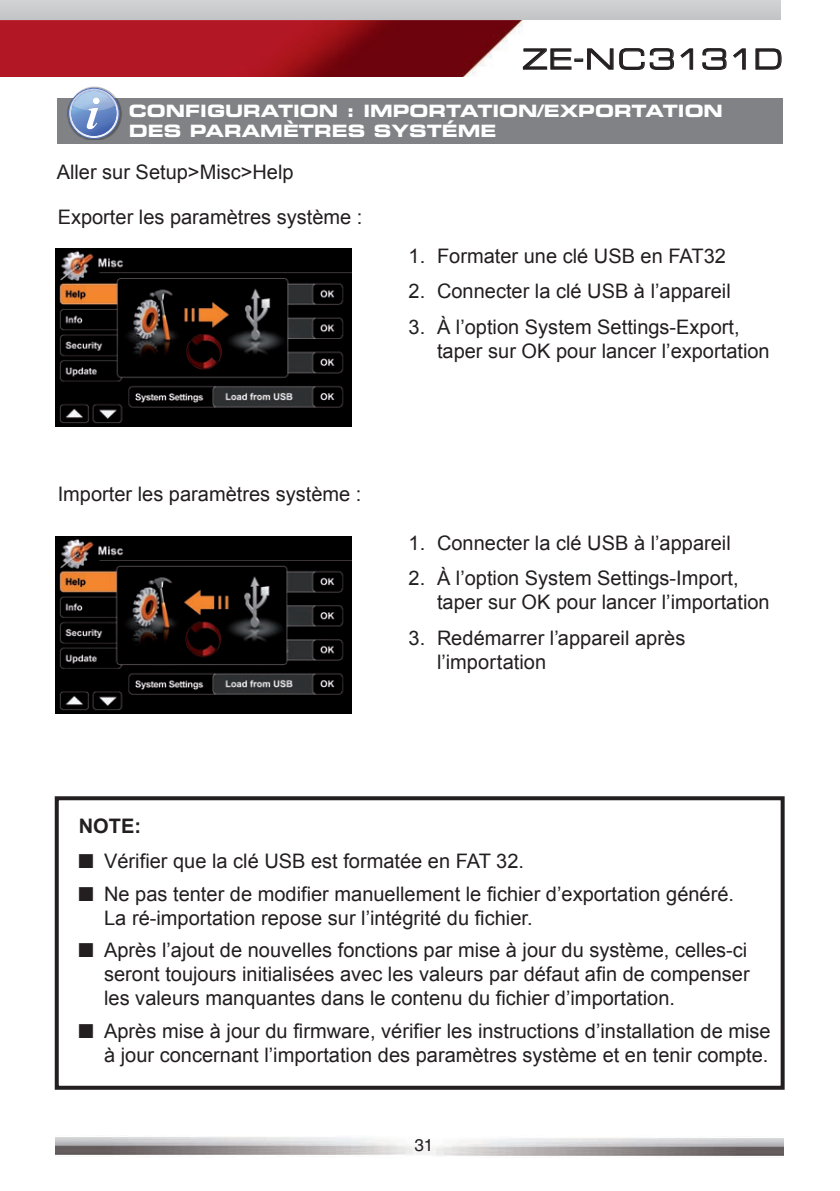
<style>
.page{position:relative;width:840px;height:1191px;background:#fff}
.page>*{position:absolute;margin:0;border:0;box-sizing:border-box;transform-origin:0 0}
.t1{font:28px "Eurostile LT Std Ex 2";letter-spacing:.015em;color:#231f20}
.t2{font:20px/24px "Arial";color:#231f20}
.t3{font:700 20px "Arial";color:#231f20}
.t4{font:17px/20.4px "Eurostile LT Bold Extended Two";color:#fff}
.t5{font:17px "Helvetica LT Std";color:#231f20}
</style>
<div class="page">
<img style="left:55px;top:1137px;width:361px;height:18px">
<img style="left:432px;top:1138px;width:351px;height:18px">
<img style="left:0;top:20px;width:523px;height:57px">
<div style="left:0;top:0;width:780px;height:20px;background:#cacbcd"></div>
<svg style="left:522px;top:48px;width:171px;height:22px"></svg>
<svg style="left:702px;top:48px;width:43px;height:22px"></svg>
<svg style="left:755px;top:48px;width:26px;height:22px"></svg>
<div style="left:57px;top:98px;width:724px;height:45px;background:#808285"></div>
<img style="left:84px;top:86px;width:21px;height:3px">
<img style="left:67px;top:101px;width:55px;height:20px">
<img style="left:67px;top:105px;width:55px;height:12px">
<img style="left:68px;top:121px;width:53px;height:7px">
<img style="left:69px;top:89px;width:49px;height:49px">
<img style="left:72px;top:90px;width:43px;height:7px">
<img style="left:73px;top:91px;width:42px;height:6px">
<svg style="left:71px;top:97px;width:45px;height:39px;background:#86a0cc"></svg>
<div style="left:55px;top:796px;width:729px;height:293px;border:4px solid #231f20"></div>
<img style="left:56px;top:249px;width:295px;height:177px">
<img style="left:56px;top:536px;width:295px;height:177px">
<h1 class="t1" style="left:522px;top:40px;width:262px">ZE-NC3131D</h1>
<p class="t4" style="left:129px;top:100px;width:595px">CONFIGURATION : IMPORTATION/EXPORTATION<br>DES PARAMÈTRES SYSTÉME</p>
<p class="t2" style="left:57px;top:160px;width:238px">Aller sur Setup&gt;Misc&gt;Help</p>
<p class="t2" style="left:58px;top:205px;width:306px">Exporter les paramètres système :</p>
<p class="t2" style="left:408px;top:244px;width:318px">1. Formater une clé USB en FAT32</p>
<p class="t2" style="left:408px;top:279px;width:323px">2. Connecter la clé USB à l’appareil</p>
<p class="t2" style="left:437px;top:315px;width:334px;text-indent:-28px">3. À l’option System Settings-Export, taper sur OK pour lancer l’exportation</p>
<p class="t2" style="left:58px;top:482px;width:305px">Importer les paramètres système :</p>
<p class="t2" style="left:408px;top:531px;width:323px">1. Connecter la clé USB à l’appareil</p>
<p class="t2" style="left:437px;top:566px;width:334px;text-indent:-28px">2. À l’option System Settings-Import, taper sur OK pour lancer l’importation</p>
<p class="t2" style="left:437px;top:626px;width:250px;text-indent:-28px">3. Redémarrer l’appareil après l’importation</p>
<p class="t3" style="left:79px;top:813px;width:64px">NOTE:</p>
<p class="t2" style="left:79px;top:849px;width:446px">■ Vérifier que la clé USB est formatée en FAT 32.</p>
<p class="t2" style="left:104px;top:882px;width:631px;text-indent:-26px">■ Ne pas tenter de modifier manuellement le fichier d’exportation généré.<br>La ré-importation repose sur l’intégrité du fichier.</p>
<p class="t2" style="left:104px;top:938px;width:646px;text-align:justify;text-indent:-26px">■ Après l’ajout de nouvelles fonctions par mise à jour du système, celles-ci seront toujours initialisées avec les valeurs par défaut afin de compenser les valeurs manquantes dans le contenu du fichier d’importation.</p>
<p class="t2" style="left:79px;top:1019px;width:693px;text-align:right">■ Après mise à jour du firmware, vérifier les instructions d’installation de mise à jour concernant l’importation des paramètres système et en tenir compte.</p>
<p class="t5" style="left:414px;top:1135px;width:20px">31</p>
</div>
